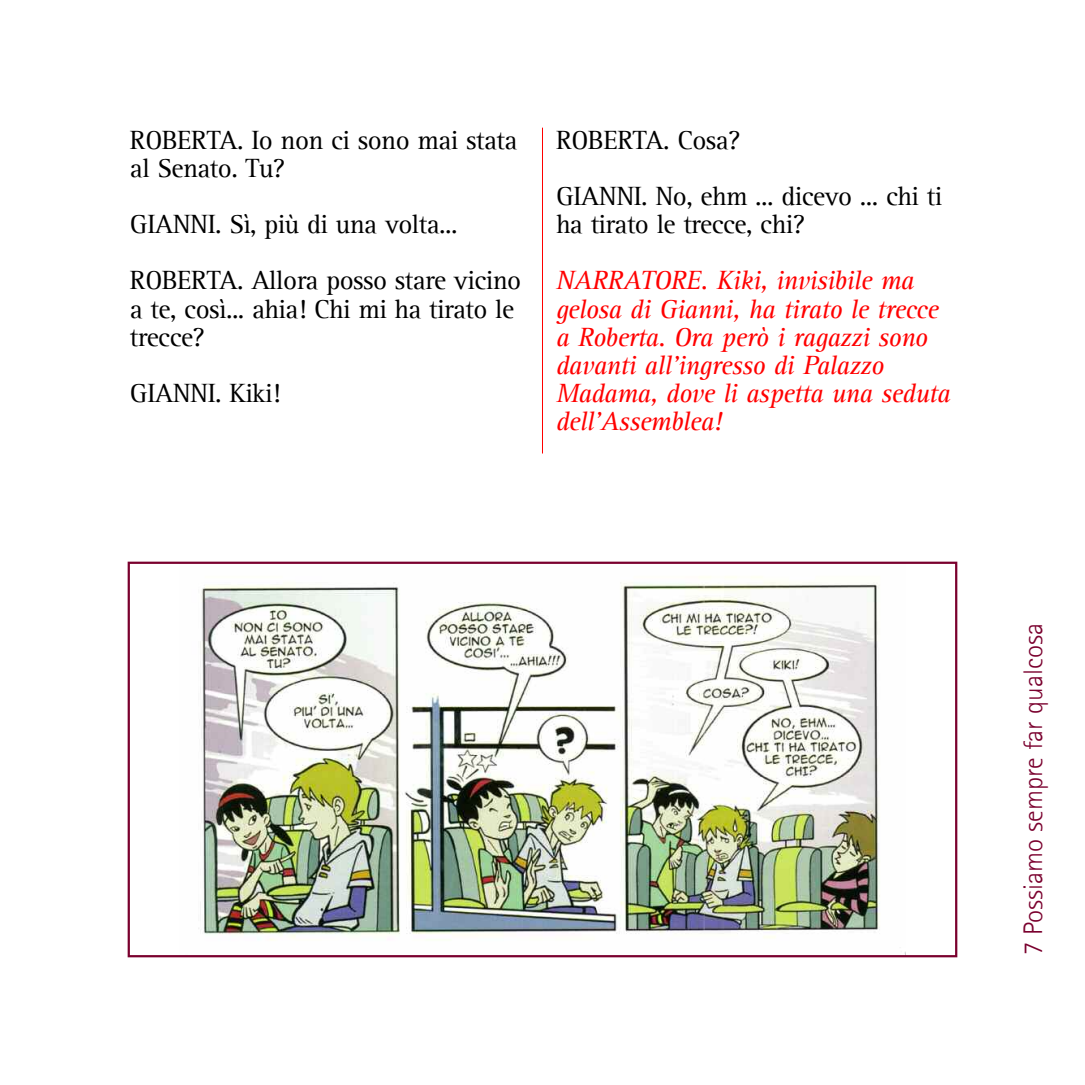
<style>
.page{position:relative;width:1085px;height:1085px;background:#fff}
.page>*{position:absolute;margin:0;border:0;box-sizing:border-box;transform-origin:0 0}
.t1{font:27px/28.1px "Agfa Rotis Serif";letter-spacing:-.02em;color:#000}
.t2{font:italic 27px/28.1px "Agfa Rotis Serif";letter-spacing:-.02em;color:#f00}
.t3{font:300 27px "Agfa Rotis Sans Serif";color:#7a002e}
</style>
<div class="page">
<hr style="left:542px;top:128px;width:1px;height:325px;background:#f00">
<img style="left:198px;top:576px;width:707px;height:378px">
<div style="left:128px;top:561px;width:829px;height:396px;border:2px solid #7a002e"></div>
<p class="t1" style="left:130px;top:126px;width:389px">ROBERTA. Io non ci sono mai stata al Senato. Tu?</p>
<p class="t1" style="left:130px;top:197px;width:393px;line-height:56.2px">GIANNI. Sì, più di una volta...<br>ROBERTA. Allora posso stare vicino</p>
<p class="t1" style="left:130px;top:295px;width:386px">a te, così... ahia! Chi mi ha tirato le trecce?</p>
<p class="t1" style="left:130px;top:379px;width:152px">GIANNI. Kiki!</p>
<p class="t1" style="left:556px;top:112px;width:387px;line-height:56.2px">ROBERTA. Cosa?<br>GIANNI. No, ehm ... dicevo ... chi ti</p>
<p class="t1" style="left:556px;top:211px;width:251px">ha tirato le trecce, chi?</p>
<p class="t2" style="left:556px;top:267px;width:396px">NARRATORE. Kiki, invisibile ma gelosa di Gianni, ha tirato le trecce a Roberta. Ora però i ragazzi sono davanti all'ingresso di Palazzo<br>Madama, dove li aspetta una seduta dell'Assemblea!</p>
<p class="t3" style="left:1017px;top:954px;width:333px;rotate:-90deg">7 Possiamo sempre far qualcosa</p>
</div>
